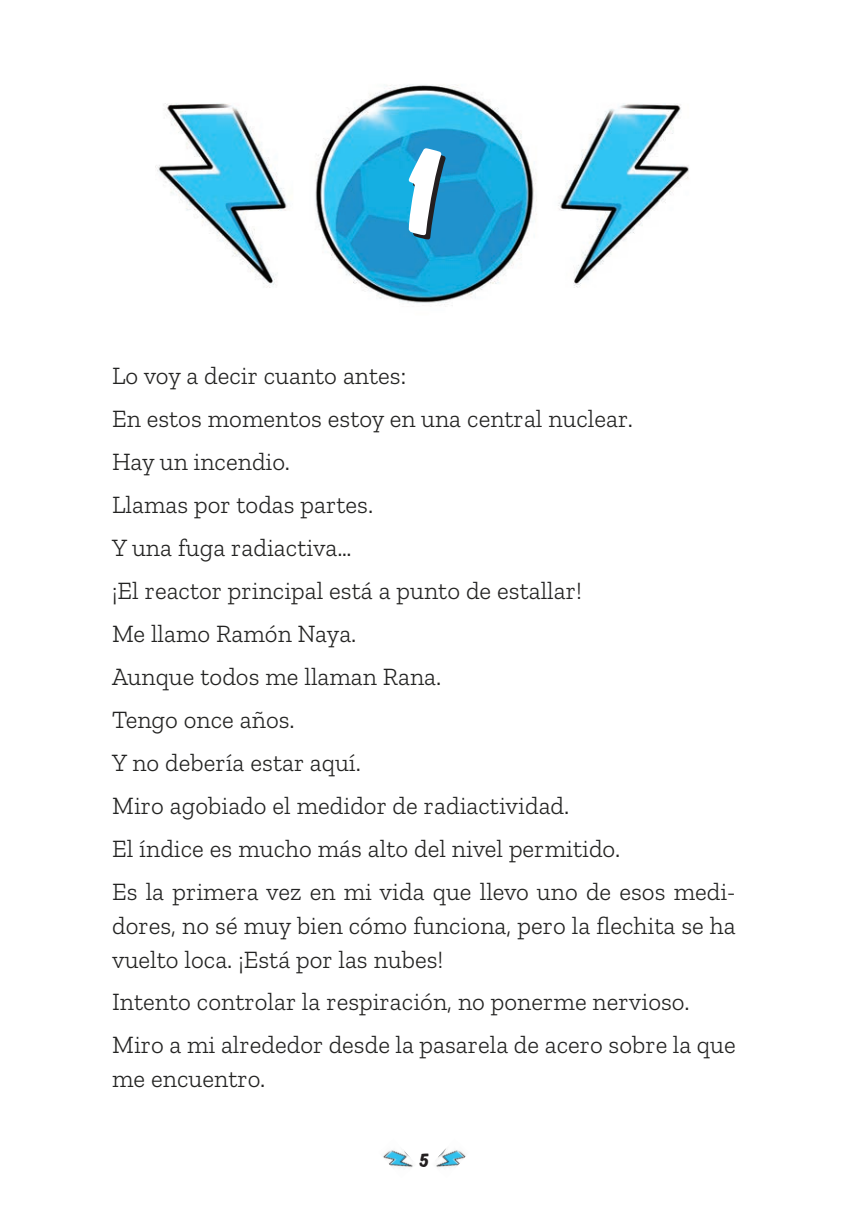
<style>
.page{position:relative;width:850px;height:1219px;background:#fff}
.page>*{position:absolute;margin:0;border:0;box-sizing:border-box;transform-origin:0 0}
.t1{font:130px "Ahkio";color:#fff}
.t2{font:300 25px/43px "Zilla Slab";color:#232322}
.t3{font:20.2px "Ahkio";color:#231f20}
</style>
<div class="page">
<img style="left:383px;top:1150px;width:30px;height:18px">
<img style="left:436px;top:1148px;width:30px;height:20px">
<img style="left:315px;top:84px;width:222px;height:221px">
<img style="left:558px;top:104px;width:131px;height:184px">
<img style="left:155px;top:103px;width:132px;height:185px">
<h1 class="t1" style="left:402px;top:115px;width:37px">1</h1>
<p class="t2" style="left:112px;top:354px;width:625px">Lo voy a decir cuanto antes:<br>En estos momentos estoy en una central nuclear.<br>Hay un incendio.<br>Llamas por todas partes.<br>Y una fuga radiactiva…<br>¡El reactor principal está a punto de estallar!<br>Me llamo Ramón Naya.<br>Aunque todos me llaman Rana.<br>Tengo once años.<br>Y no debería estar aquí.<br>Miro agobiado el medidor de radiactividad.<br>El índice es mucho más alto del nivel permitido.<br>Es la primera vez en mi vida que llevo uno de esos medi-</p>
<p class="t2" style="left:112px;top:909px;width:625px;line-height:33.8px">dores, no sé muy bien cómo funciona, pero la flechita se ha vuelto loca. ¡Está por las nubes!</p>
<p class="t2" style="left:112px;top:981px;width:625px">Intento controlar la respiración, no ponerme nervioso.<br>Miro a mi alrededor desde la pasarela de acero sobre la que</p>
<p class="t2" style="left:112px;top:1058px;width:155px">me encuentro.</p>
<p class="t3" style="left:419px;top:1148px;width:11px">5</p>
</div>
